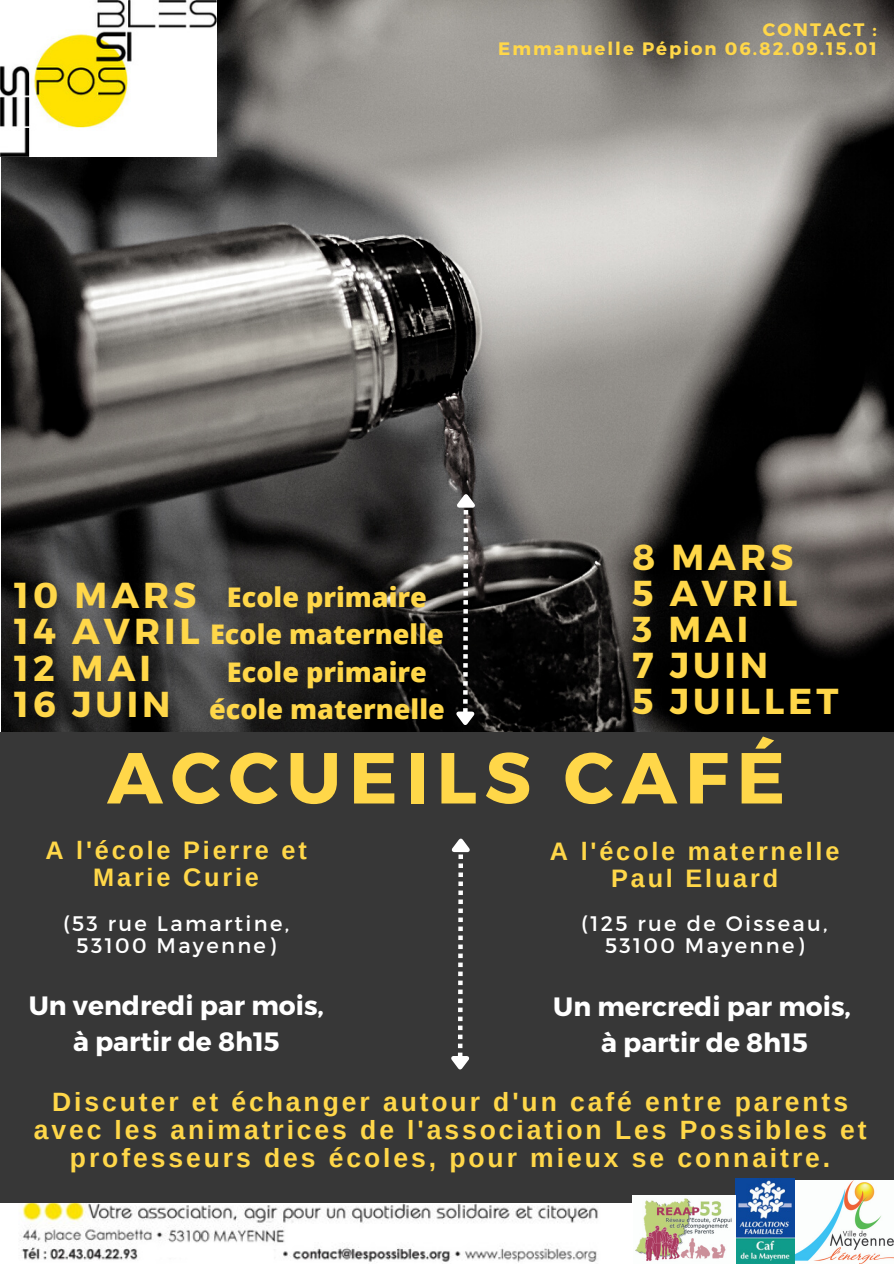
<style>
.page{position:relative;width:894px;height:1264px;background:#fff}
.page>*{position:absolute;margin:0;border:0;box-sizing:border-box;transform-origin:0 0}
.t1{font:700 72px "Montserrat";letter-spacing:.11em;color:#ffd749}
.t2{font:700 36px/36px "Montserrat";letter-spacing:.11em;color:#ffd749}
.t3{font:800 27px/37.2px "Open Sans";color:#ffd749;text-align:center}
.t4{font:700 26.55px/28.5px "Arimo";letter-spacing:.11em;color:#ffd749;text-align:center}
.t5{font:700 26.55px/36.3px "Montserrat";color:#fff;text-align:center}
.t6{font:700 25.35px/26.8px "Arimo";letter-spacing:.11em;color:#ffd749;text-align:center}
.t7{font:21px/22px "Montserrat";letter-spacing:.11em;color:#fff;text-align:center}
.t8{font:700 18px/19.2px "Montserrat";letter-spacing:.11em;color:#ffd749;text-align:right}
</style>
<div class="page">
<img style="left:2px;top:0;width:891px;height:732px">
<div style="left:0;top:732px;width:893px;height:531px;background:#373737"></div>
<img style="left:735px;top:1178px;width:158px;height:85px">
<img style="left:0;top:0;width:216px;height:157px">
<img style="left:632px;top:1195px;width:103px;height:68px">
<svg style="left:451px;top:838px;width:19px;height:232px"></svg>
<svg style="left:452px;top:489px;width:29px;height:241px;background:#424140"></svg>
<img style="left:0;top:1203px;width:632px;height:60px">
<p class="t8" style="left:498px;top:19px;width:380px">CONTACT :<br>Emmanuelle Pépion 06.82.09.15.01</p>
<h2 class="t2" style="left:14px;top:575px;width:187px">10 MARS<br>14 AVRIL<br>12 MAI<br>16 JUIN</h2>
<p class="t3" style="left:209px;top:578px;width:237px">Ecole primaire<br>Ecole maternelle<br>Ecole primaire école maternelle</p>
<h2 class="t2" style="left:632px;top:537px;width:208px">8 MARS<br>5 AVRIL<br>3 MAI<br>7 JUIN<br>5 JUILLET</h2>
<h1 class="t1" style="left:107px;top:731px;width:679px">ACCUEILS CAFÉ</h1>
<p class="t6" style="left:45px;top:836px;width:263px">A l'école Pierre et<br>Marie Curie</p>
<p class="t7" style="left:63px;top:911px;width:227px">(53 rue Lamartine,<br>53100 Mayenne)</p>
<p class="t5" style="left:29px;top:985px;width:296px">Un vendredi par mois, à partir de 8h15</p>
<p class="t6" style="left:549px;top:838px;width:291px">A l'école maternelle<br>Paul Eluard</p>
<p class="t7" style="left:581px;top:911px;width:248px">(125 rue de Oisseau,<br>53100 Mayenne)</p>
<p class="t5" style="left:553px;top:986px;width:299px">Un mercredi par mois, à partir de 8h15</p>
<p class="t4" style="left:34px;top:1087px;width:834px">Discuter et échanger autour d'un café entre parents avec les animatrices de l'association Les Possibles et professeurs des écoles, pour mieux se connaitre.</p>
</div>
